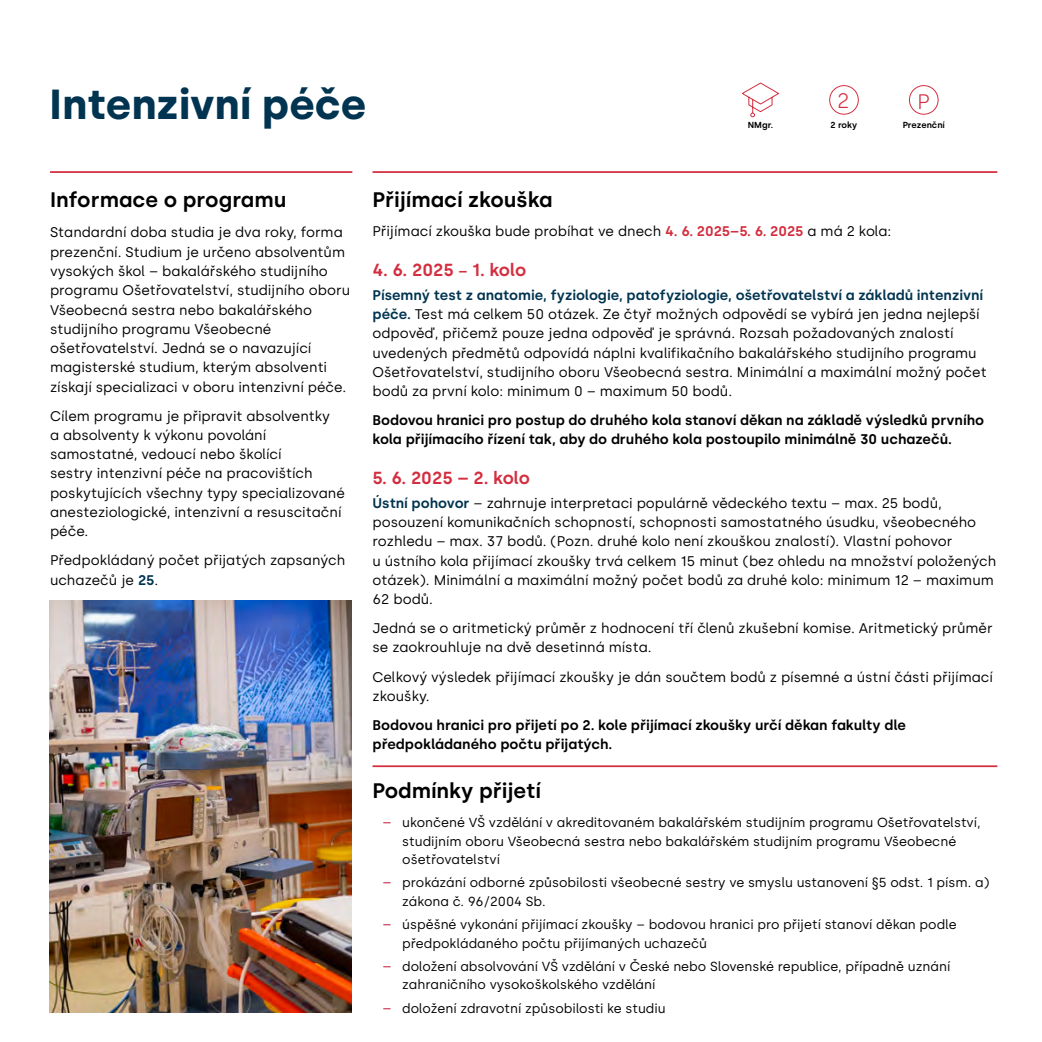
<style>
.page{position:relative;width:1042px;height:1042px;background:#fff}
.page>*{position:absolute;margin:0;border:0;box-sizing:border-box;transform-origin:0 0}
.t1{font:700 42px "Silka";color:#003450}
.t2{font:600 21px "Silka";color:#000}
.t3{font:300 21px "Silka";color:#d32e3f}
.t4{font:600 17.5px "Silka";letter-spacing:-.01em;color:#d32e3f}
.t5{font:14px/19.2px "Silka";color:#000}
.t6{font:600 14px/19.2px "Silka";color:#000}
.t7{font:13.12px/18.4px "Silka";color:#000}
.t8{font:600 8.75px "Silka";color:#000}
.s1{font-weight:600;color:#003450}
.s2{font-weight:600;color:#d32e3f}
.s3{font-size:14px}
.s4{font-size:14px;color:#c3113c}
</style>
<div class="page">
<hr style="left:372px;top:171px;width:625px;height:2px;background:#d32e3f">
<hr style="left:50px;top:171px;width:302px;height:2px;background:#d32e3f">
<hr style="left:372px;top:765px;width:625px;height:2px;background:#d32e3f">
<img style="left:50px;top:600px;width:302px;height:412px">
<svg style="left:742px;top:82px;width:37px;height:35px"></svg>
<div style="left:909px;top:85px;width:29px;height:30px;border:1px solid #d32e3f;border-radius:50%"></div>
<div style="left:829px;top:85px;width:30px;height:30px;border:1px solid #d32e3f;border-radius:50%"></div>
<h1 class="t1" style="left:50px;top:80px;width:318px">Intenzivní péče</h1>
<h2 class="t3" style="left:837px;top:88px;width:14px">2</h2>
<h2 class="t3" style="left:917px;top:89px;width:14px">P</h2>
<p class="t8" style="left:748px;top:120px;width:27px">NMgr.</p>
<p class="t8" style="left:830px;top:120px;width:28px">2 roky</p>
<p class="t8" style="left:902px;top:120px;width:44px">Prezenční</p>
<h2 class="t2" style="left:50px;top:187px;width:238px">Informace o programu</h2>
<p class="t5" style="left:50px;top:223px;width:302px">Standardní doba studia je dva roky, forma prezenční. Studium je určeno absolventům vysokých škol – bakalářského studijního programu Ošetřovatelství, studijního oboru Všeobecná sestra nebo bakalářského studijního programu Všeobecné ošetřovatelství. Jedná se o navazující magisterské studium, kterým absolventi získají specializaci v oboru intenzivní péče.</p>
<p class="t5" style="left:50px;top:406px;width:296px">Cílem programu je připravit absolventky<br>a absolventy k výkonu povolání samostatné, vedoucí nebo školící<br>sestry intenzivní péče na pracovištích poskytujících všechny typy specializované anesteziologické, intenzivní a resuscitační péče.</p>
<p class="t5" style="left:50px;top:551px;width:297px">Předpokládaný počet přijatých zapsaných uchazečů je <span class="s1">25</span>.</p>
<h2 class="t2" style="left:372px;top:187px;width:181px">Přijímací zkouška</h2>
<p class="t5" style="left:372px;top:222px;width:520px">Přijímací zkouška bude probíhat ve dnech <span class="s2">4. 6. 2025–5. 6. 2025</span> a má 2 kola:</p>
<p class="t4" style="left:372px;top:259px;width:155px">4. 6. 2025 <span class="s3">–</span> 1. kolo</p>
<p class="t5" style="left:372px;top:285px;width:616px"><span class="s1">Písemný test z anatomie, fyziologie, patofyziologie, ošetřovatelství a základů intenzivní péče.</span> Test má celkem 50 otázek. Ze čtyř možných odpovědí se vybírá jen jedna nejlepší odpověď, přičemž pouze jedna odpověď je správná. Rozsah požadovaných znalostí uvedených předmětů odpovídá náplni kvalifikačního bakalářského studijního programu Ošetřovatelství, studijního oboru Všeobecná sestra. Minimální a maximální možný počet bodů za první kolo: minimum 0 – maximum 50 bodů.</p>
<p class="t6" style="left:372px;top:411px;width:613px">Bodovou hranici pro postup do druhého kola stanoví děkan na základě výsledků prvního kola přijímacího řízení tak, aby do druhého kola postoupilo minimálně 30 uchazečů.</p>
<p class="t4" style="left:372px;top:467px;width:159px">5. 6. 2025 – 2. kolo</p>
<p class="t5" style="left:372px;top:493px;width:625px"><span class="s1">Ústní pohovor</span> – zahrnuje interpretaci populárně vědeckého textu – max. 25 bodů, posouzení komunikačních schopností, schopnosti samostatného úsudku, všeobecného rozhledu – max. 37 bodů. (Pozn. druhé kolo není zkouškou znalostí). Vlastní pohovor<br>u ústního kola přijímací zkoušky trvá celkem 15 minut (bez ohledu na množství položených otázek). Minimální a maximální možný počet bodů za druhé kolo: minimum 12 – maximum 62 bodů.</p>
<p class="t5" style="left:372px;top:619px;width:621px">Jedná se o aritmetický průměr z hodnocení tří členů zkušební komise. Aritmetický průměr se zaokrouhluje na dvě desetinná místa.</p>
<p class="t5" style="left:372px;top:667px;width:622px">Celkový výsledek přijímací zkoušky je dán součtem bodů z písemné a ústní části přijímací zkoušky.</p>
<p class="t6" style="left:372px;top:715px;width:535px">Bodovou hranici pro přijetí po 2. kole přijímací zkoušky určí děkan fakulty dle předpokládaného počtu přijatých.</p>
<h2 class="t2" style="left:372px;top:778px;width:170px">Podmínky přijetí</h2>
<p class="t7" style="left:402px;top:813px;width:580px;text-indent:-20px"><span class="s4">–</span> ukončené VŠ vzdělání v akreditovaném bakalářském studijním programu Ošetřovatelství, studijním oboru Všeobecná sestra nebo bakalářském studijním programu Všeobecné ošetřovatelství</p>
<p class="t7" style="left:402px;top:873px;width:589px;text-indent:-20px"><span class="s4">–</span> prokázání odborné způsobilosti všeobecné sestry ve smyslu ustanovení §5 odst. 1 písm. a) zákona č. 96/2004 Sb.</p>
<p class="t7" style="left:402px;top:915px;width:556px;text-indent:-20px"><span class="s4">–</span> úspěšné vykonání přijímací zkoušky – bodovou hranici pro přijetí stanoví děkan podle předpokládaného počtu přijímaných uchazečů</p>
<p class="t7" style="left:402px;top:957px;width:549px;text-indent:-20px"><span class="s4">–</span> doložení absolvování VŠ vzdělání v České nebo Slovenské republice, případně uznání zahraničního vysokoškolského vzdělání</p>
<p class="t7" style="left:382px;top:999px;width:285px"><span class="s4">–</span> doložení zdravotní způsobilosti ke studiu</p>
</div>
